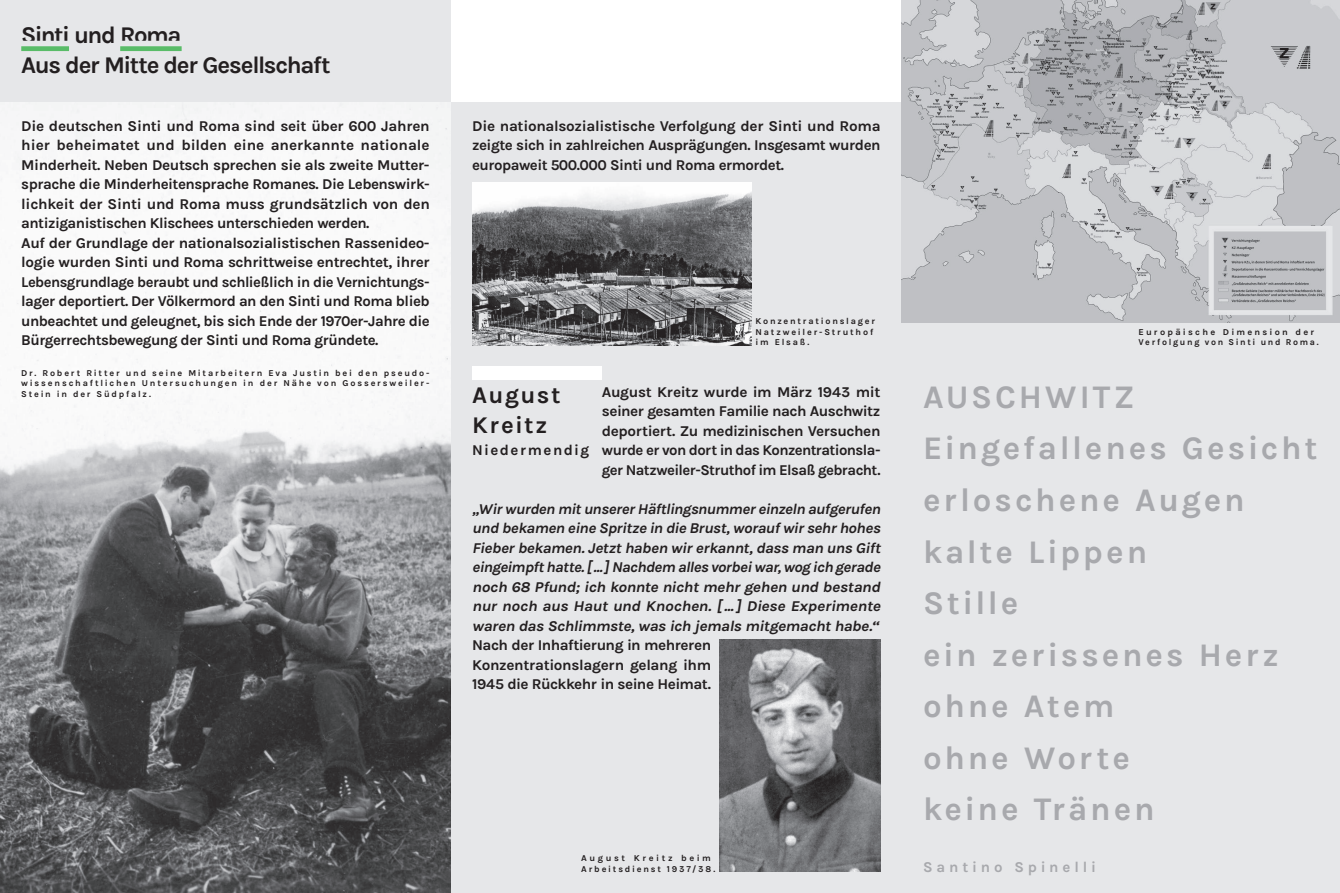
<style>
.page{position:relative;width:1340px;height:893px;background:#fff}
.page>*{position:absolute;margin:0;border:0;box-sizing:border-box;transform-origin:0 0}
.t1{font:700 33px/51.6px "Django";letter-spacing:.085em;color:#a8a9ad}
.t2{font:700 24px "Django";letter-spacing:-.045em;color:#231f20}
.t3{font:700 24px/30px "Django";letter-spacing:.06em;color:#231f20}
.t4{font:24px "Django Headline";letter-spacing:-.07em;color:#231f20}
.t5{font:700 15px/19.5px "Django";letter-spacing:-.035em;color:#231f20;text-align:justify}
.t6{font:italic 700 15px/19.5px "Django";color:#231f20;text-align:justify}
.t7{font:700 15px "Django";letter-spacing:.255em;color:#a8a9ad}
.t8{font:700 15px "Django";letter-spacing:.1em;color:#231f20}
.t9{font:700 9px/10.5px "Django";letter-spacing:.2em;color:#231f20}
.t10{font:700 9px/10.5px "Django";letter-spacing:.225em;color:#231f20}
.s1{font-family:"Django";font-weight:700}
</style>
<div class="page">
<div style="left:451px;top:103px;width:888px;height:790px;background:#e6e7e9"></div>
<img style="left:719px;top:639px;width:161px;height:233px">
<img style="left:472px;top:182px;width:279px;height:163px">
<img style="left:901px;top:0;width:438px;height:323px">
<div style="left:0;top:0;width:451px;height:103px;background:#e6e7e9"></div>
<img style="left:0;top:103px;width:451px;height:790px">
<div style="left:21px;top:46px;width:48px;height:5px;background:#59bc68"></div>
<div style="left:120px;top:46px;width:62px;height:5px;background:#59bc68"></div>
<div style="left:472px;top:366px;width:130px;height:13px;background:#fff"></div>
<h2 class="t4" style="left:21px;top:21px;width:162px">Sinti <span class="s1">und</span> Roma</h2>
<h2 class="t2" style="left:21px;top:51px;width:311px">Aus der Mitte der Gesellschaft</h2>
<p class="t5" style="left:21px;top:116px;width:410px;text-align:left">Die deutschen Sinti und Roma sind seit über 600 Jahren hier beheimatet und bilden eine anerkannte nationale Minderheit. Neben Deutsch sprechen sie als zweite Mutter&shy;sprache die Minderheitensprache Romanes. Die Lebenswirk&shy;lichkeit der Sinti und Roma muss grundsätzlich von den antiziganistischen Klischees unterschieden werden.<br>Auf der Grundlage der nationalsozialistischen Rassenideo&shy;logie wurden Sinti und Roma schrittweise entrechtet, ihrer Lebensgrundlage beraubt und schließlich in die Vernichtungs&shy;lager deportiert. Der Völkermord an den Sinti und Roma blieb unbeachtet und geleugnet, bis sich Ende der 1970er-Jahre die Bürgerrechtsbewegung der Sinti und Roma gründete.</p>
<p class="t9" style="left:21px;top:367px;width:410px;text-align:justify">Dr. Robert Ritter und seine Mitarbeitern Eva Justin bei den pseudo&shy;wissenschaftlichen Untersuchungen in der Nähe von Gossersweiler-Stein in der Südpfalz.</p>
<p class="t5" style="left:472px;top:116px;width:410px">Die nationalsozialistische Verfolgung der Sinti und Roma zeigte sich in zahlreichen Ausprägungen. Insgesamt wurden europaweit 500.000 Sinti und Roma ermordet.</p>
<p class="t9" style="left:755px;top:316px;width:121px">Konzentrationslager<br>Natzweiler-Struthof im Elsaß.</p>
<p class="t10" style="left:1138px;top:326px;width:182px">Europäische Dimension der<br>Verfolgung von Sinti und Roma.</p>
<p class="t5" style="left:602px;top:382px;width:280px">August Kreitz wurde im März 1943 mit seiner gesamten Familie nach Auschwitz deportiert. Zu medizinischen Versuchen wurde er von dort in das Konzentrationsla&shy;ger Natzweiler-Struthof im Elsaß gebracht.</p>
<p class="t6" style="left:472px;top:499px;width:412px">„Wirwurden mitunsererHäftlingsnummereinzeln aufgerufen und bekamen eine Spritze in die Brust,woraufwir sehr hohes Fieber bekamen.Jetzthaben wir erkannt,dass man uns Gift eingeimpfthatte.[…]Nachdem alles vorbeiwar,wog ich gerade noch 68 Pfund; ich konnte nicht mehr gehen und bestand nur noch aus Haut und Knochen. [… ] Diese Experimente waren das Schlimmste,was ich jemals mitgemachthabe.“</p>
<p class="t5" style="left:472px;top:635px;width:240px">Nach der Inhaftierung in mehreren Konzentrationslagern gelang ihm 1945 die Rückkehr in seine Heimat.</p>
<h2 class="t3" style="left:472px;top:379px;width:90px">August<br>Kreitz</h2>
<p class="t8" style="left:472px;top:441px;width:118px">Niedermendig</p>
<p class="t9" style="left:581px;top:853px;width:135px">August Kreitz beim<br>Arbeitsdienst 1937/38.</p>
<h1 class="t1" style="left:923px;top:371px;width:396px">AUSCHWITZ<br>Eingefallenes Gesicht erloschene Augen kalte Lippen<br>Stille<br>ein zerissenes Herz ohne Atem<br>ohne Worte<br>keine Tränen</h1>
<p class="t7" style="left:923px;top:858px;width:174px">Santino Spinelli</p>
</div>
